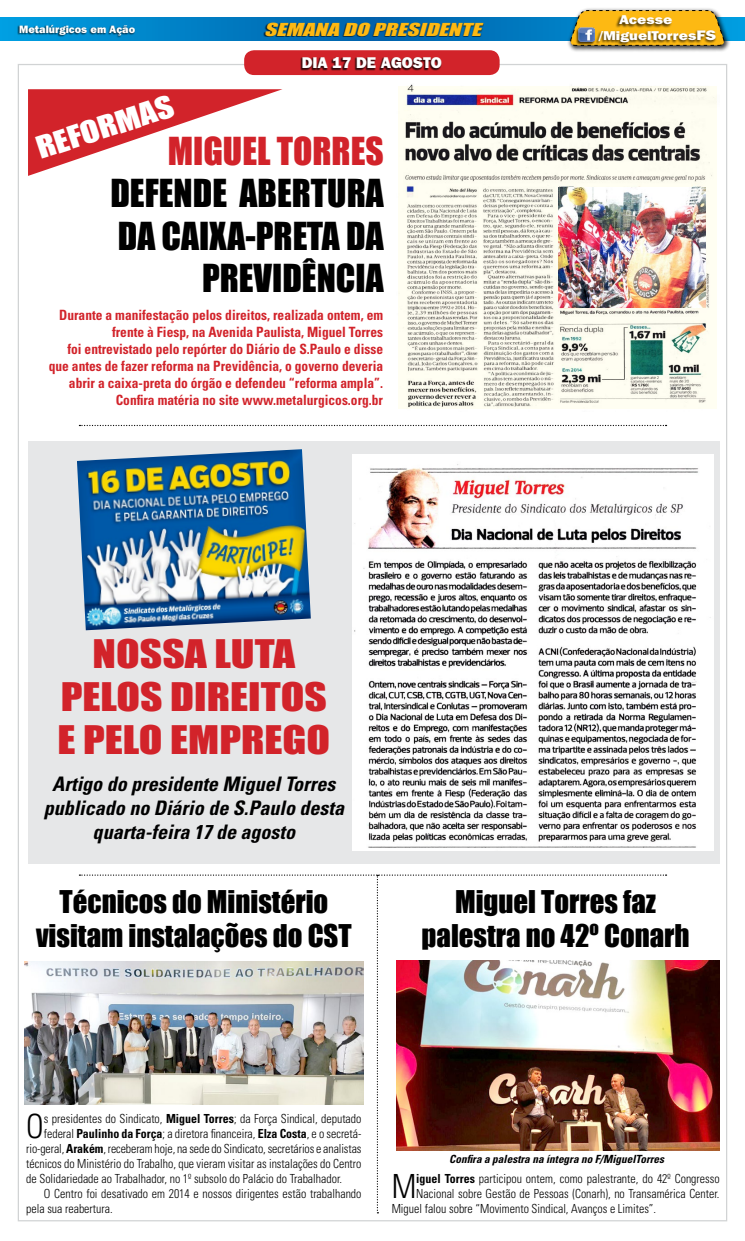
<style>
.page{position:relative;width:745px;height:1241px;background:#fff}
.page>*{position:absolute;margin:0;border:0;box-sizing:border-box;transform-origin:0 0}
.t1{font:36.12px/43.4px "Impact";color:#d2232a;text-align:center;scale:1.2 1}
.t2{font:35.38px/42.5px "Impact";color:#000;text-align:right}
.t3{font:35.38px "Impact";color:#d2232a}
.t4{font:300 condensed 33.25px "Univers";color:#000;scale:.95 1}
.t5{font:28.75px/34.5px "Impact";color:#000;text-align:center}
.t6{font:28.38px "Impact";color:#fff;scale:1.2 1}
.t7{font:italic 700 condensed 20px/24px "Univers";color:#000;text-align:center}
.t8{font:italic 16.5px "Impact";color:#fdb913;scale:1.42 1}
.t9{font:800 15.62px "Franklin Gothic";color:#fff}
.t10{font:700 condensed 14.12px/17px "Univers";color:#d2232a;text-align:right;scale:.95 1}
.t11{font:800 12.75px/16px "Franklin Gothic IT Cby BT";color:#fff;scale:1.17 1}
.t12{font:300 condensed 12.5px "Univers";color:#000;scale:.95 1}
.t13{font:italic 700 condensed 11.25px "Univers";color:#000}
.t14{font:800 10.62px "Franklin Gothic IT Cby BT";color:#fff}
.s1{font-size:13.75px}
.s2{font-weight:700}
</style>
<div class="page">
<svg style="left:0;top:18px;width:744px;height:22px;background:#007ec4"></svg>
<div style="left:17px;top:24px;width:118px;height:14px;background:#000;opacity:.75"></div>
<div style="left:263px;top:22px;width:220px;height:15px;background:#000;opacity:.75"></div>
<div style="left:244px;top:50px;width:255px;height:25px;background:#d2232a;border-radius:10px"></div>
<div style="left:300px;top:57px;width:141px;height:14px;background:#000;opacity:.75"></div>
<div style="left:567px;top:7px;width:163px;height:45px;background:#000;opacity:.75"></div>
<svg style="left:568px;top:10px;width:157px;height:36px;background:#d2ab35"></svg>
<div style="left:614px;top:15px;width:58px;height:13px;background:#000;opacity:.75"></div>
<div style="left:594px;top:29px;width:122px;height:17px;background:#000;opacity:.75"></div>
<div style="left:574px;top:27px;width:21px;height:18px;background:#000;opacity:.75"></div>
<img style="left:578px;top:28px;width:16px;height:14px">
<svg style="left:28px;top:89px;width:254px;height:87px"></svg>
<svg style="left:398px;top:86px;width:318px;height:322px;fill:#fbfaee"></svg>
<img style="left:558px;top:188px;width:147px;height:119px">
<div style="left:28px;top:440px;width:691px;height:423px;background:#e6e7e8"></div>
<img style="left:353px;top:454px;width:359px;height:396px">
<svg style="left:79px;top:425px;width:587px;height:1px"></svg>
<img style="left:77px;top:449px;width:233px;height:181px">
<img style="left:24px;top:961px;width:55px;height:143px">
<img style="left:666px;top:960px;width:53px;height:189px">
<img style="left:79px;top:874px;width:587px;height:339px">
<p class="t14" style="left:19px;top:22px;width:117px">Metalúrgicos em Ação</p>
<h3 class="t8" style="left:264px;top:16px;width:159px">SEMANADO PRESIDENTE</h3>
<p class="t9" style="left:302px;top:54px;width:141px">DIA 17 DE AGOSTO</p>
<h3 class="t6" style="left:31px;top:128px;width:120px;rotate:-18deg">REFORMAS</h3>
<h2 class="t3" style="left:168px;top:123px;width:217px">MIGUEL TORRES</h2>
<h2 class="t2" style="left:110px;top:171px;width:275px">DEFENDE ABERTURA<br>DA CAIXA-PRETA DA<br>PREVIDÊNCIA</h2>
<p class="t10" style="left:49px;top:306px;width:353px">Durante a manifestação pelos direitos, realizada ontem, em frente à Fiesp, na Avenida Paulista, Miguel Torres<br>foi entrevistado pelo repórter do Diário de S.Paulo e disse que antes de fazer reforma na Previdência, o governo deveria abrir a caixa-preta do órgão e defendeu “reforma ampla”.<br>Confira matéria no site www.metalurgicos.org.br</p>
<h1 class="t1" style="left:57px;top:630px;width:229px">NOSSA LUTA<br>PELOS DIREITOS<br>E PELO EMPREGO</h1>
<h3 class="t7" style="left:44px;top:771px;width:302px">Artigo do presidente Miguel Torres publicado no Diário de S.Paulo desta quarta-feira 17 de agosto</h3>
<p class="t11" style="left:598px;top:12px;width:102px;text-indent:21px">Acesse /MiguelTorres<span class="s1">FS</span></p>
<h3 class="t5" style="left:36px;top:883px;width:317px">Técnicos do Ministério visitam instalações do CST</h3>
<h3 class="t5" style="left:421px;top:883px;width:269px">Miguel Torres faz palestra no 42º Conarh</h3>
<h3 class="t4" style="left:26px;top:1106px;width:20px">O</h3>
<p class="t12" style="left:44px;top:1110px;width:335px">s presidentes do Sindicato, <span class="s2">Miguel Torres</span>; da Força Sindical, deputado</p>
<p class="t12" style="left:44px;top:1125px;width:335px">federal <span class="s2">Paulinho da Força</span>; a diretora financeira, <span class="s2">Elza Costa</span>, e o secretá-</p>
<p class="t12" style="left:26px;top:1140px;width:354px">rio-geral, <span class="s2">Arakém</span>, receberam hoje, na sede do Sindicato, secretários e analistas</p>
<p class="t12" style="left:26px;top:1155px;width:354px">técnicos do Ministério do Trabalho, que vieram visitar as instalações do Centro</p>
<p class="t12" style="left:26px;top:1170px;width:334px">de Solidariedade ao Trabalhador, no 1º subsolo do Palácio do Trabalhador.</p>
<p class="t12" style="left:44px;top:1185px;width:335px">O Centro foi desativado em 2014 e nossos dirigentes estão trabalhando</p>
<p class="t12" style="left:26px;top:1200px;width:92px">pela sua reabertura.</p>
<p class="t13" style="left:449px;top:1151px;width:216px">Confira a palestra na íntegra no F/MiguelTorres</p>
<h3 class="t4" style="left:391px;top:1166px;width:27px">M</h3>
<p class="t12" style="left:416px;top:1170px;width:321px"><span class="s2">iguel Torres</span> participou ontem, como palestrante, do 42º Congresso</p>
<p class="t12" style="left:416px;top:1185px;width:320px">Nacional sobre Gestão de Pessoas (Conarh), no Transamérica Center.</p>
<p class="t12" style="left:391px;top:1200px;width:280px">Miguel falou sobre “Movimento Sindical, Avanços e Limites”.</p>
</div>
